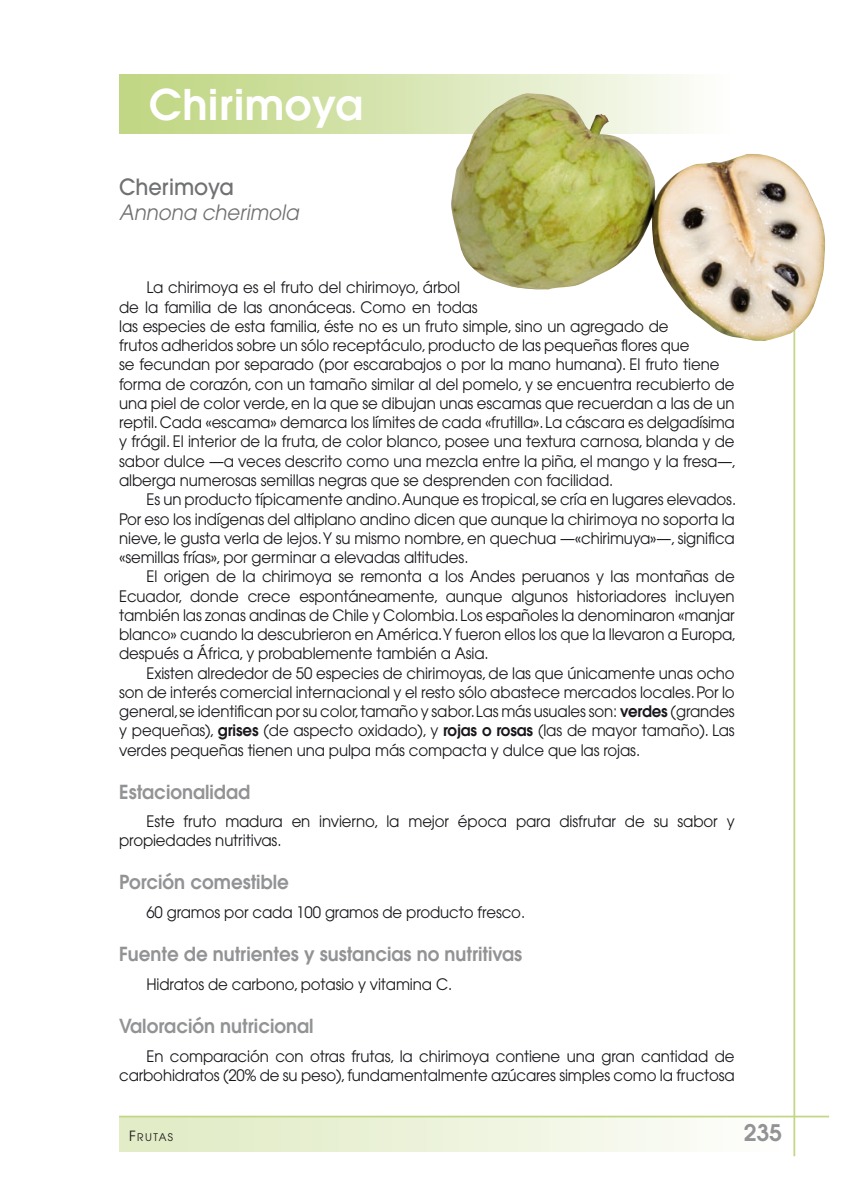
<style>
.page{position:relative;width:844px;height:1191px;background:#fff}
.page>*{position:absolute;margin:0;border:0;box-sizing:border-box;transform-origin:0 0}
.t1{font:600 42px "Avant Garde";letter-spacing:.015em;color:#fff}
.t2{font:600 22.75px "Avant Garde";color:#929395}
.t3{font:500 22.22px "Avant Garde";color:#707173;scale:.94 1}
.t4{font:italic 21px "Avant Garde";color:#707173;scale:.94 1}
.t5{font:600 19.25px "Avant Garde";color:#929395;scale:.95 1}
.t6{font:15.75px/19.2px "Avant Garde";letter-spacing:-.01em;color:#1a171c;text-align:justify;scale:.95 1}
.t7{font:10.5px "Avant Garde";letter-spacing:.135em;color:#1a171c}
.s1{font-weight:600}
.s2{font-size:14px}
</style>
<div class="page">
<div style="left:119px;top:74px;width:615px;height:60px;background:linear-gradient(to right,#bcd47b,#fcfdfa)"></div>
<div style="left:119px;top:1116px;width:675px;height:35px;background:linear-gradient(to right,#dfeac1,#fefefc)"></div>
<hr style="left:119px;top:1115px;width:709px;height:2px;background:#c1d785">
<hr style="left:793px;top:179px;width:2px;height:977px;background:#c1d785">
<img style="left:450px;top:93px;width:376px;height:249px">
<h1 class="t1" style="left:149px;top:77px;width:216px">Chirimoya</h1>
<h3 class="t3" style="left:119px;top:173px;width:123px">Cherimoya</h3>
<h3 class="t4" style="left:119px;top:200px;width:192px">Annona cherimola</h3>
<p class="t6" style="left:119px;top:278px;width:651px;text-align:left;text-indent:27px">La chirimoya es el fruto del chirimoyo, árbol<br>de la familia de las anonáceas. Como en todas<br>las especies de esta familia, éste no es un fruto simple, sino un agregado de<br>frutos adheridos sobre un sólo receptáculo, producto de las pequeñas flores que<br>se fecundan por separado (por escarabajos o por la mano humana). El fruto tiene forma de corazón, con un tamaño similar al del pomelo, y se encuentra recubierto de una piel de color verde, en la que se dibujan unas escamas que recuerdan a las de un reptil. Cada «escama» demarca los límites de cada «frutilla». La cáscara es delgadísima y frágil. El interior de la fruta, de color blanco, posee una textura carnosa, blanda y de sabor dulce —a veces descrito como una mezcla entre la piña, el mango y la fresa—, alberga numerosas semillas negras que se desprenden con facilidad.</p>
<p class="t6" style="left:119px;top:490px;width:651px;text-indent:27px">Es un producto típicamente andino. Aunque es tropical, se cría en lugares elevados.<br>Por eso los indígenas del altiplano andino dicen que aunque la chirimoya no soporta la nieve, le gusta verla de lejos. Y su mismo nombre, en quechua —«chirimuya»—, significa «semillas frías», por germinar a elevadas altitudes.</p>
<p class="t6" style="left:119px;top:567px;width:651px;text-indent:27px">El origen de la chirimoya se remonta a los Andes peruanos y las montañas de Ecuador, donde crece espontáneamente, aunque algunos historiadores incluyen también las zonas andinas de Chile y Colombia. Los españoles la denominaron «manjar blanco» cuando la descubrieron en América.Y fueron ellos los que la llevaron a Europa, después a África, y probablemente también a Asia.</p>
<p class="t6" style="left:119px;top:663px;width:649px;text-indent:27px">Existen alrededor de 50 especies de chirimoyas, de las que únicamente unas ocho son de interés comercial internacional y el resto sólo abastece mercados locales. Por lo general, se identifican por su color, tamaño y sabor. Las más usuales son: <span class="s1">verdes</span> (grandes y pequeñas), <span class="s1">grises</span> (de aspecto oxidado), y <span class="s1">rojas o rosas</span> (las de mayor tamaño). Las verdes pequeñas tienen una pulpa más compacta y dulce que las rojas.</p>
<p class="t5" style="left:119px;top:779px;width:139px">Estacionalidad</p>
<p class="t6" style="left:119px;top:812px;width:649px;text-indent:27px">Este fruto madura en invierno, la mejor época para disfrutar de su sabor y propiedades nutritivas.</p>
<p class="t5" style="left:119px;top:869px;width:180px">Porción comestible</p>
<p class="t6" style="left:146px;top:902px;width:400px">60 gramos por cada 100 gramos de producto fresco.</p>
<p class="t5" style="left:119px;top:941px;width:426px">Fuente de nutrientes y sustancias no nutritivas</p>
<p class="t6" style="left:146px;top:974px;width:323px">Hidratos de carbono, potasio y vitamina C.</p>
<p class="t5" style="left:119px;top:1013px;width:206px">Valoración nutricional</p>
<p class="t6" style="left:119px;top:1046px;width:649px;text-align:right">En comparación con otras frutas, la chirimoya contiene una gran cantidad de carbohidratos (20% de su peso), fundamentalmente azúcares simples como la fructosa</p>
<p class="t7" style="left:129px;top:1131px;width:46px"><span class="s2">F</span>RUTAS</p>
<h2 class="t2" style="left:743px;top:1118px;width:40px">235</h2>
</div>
